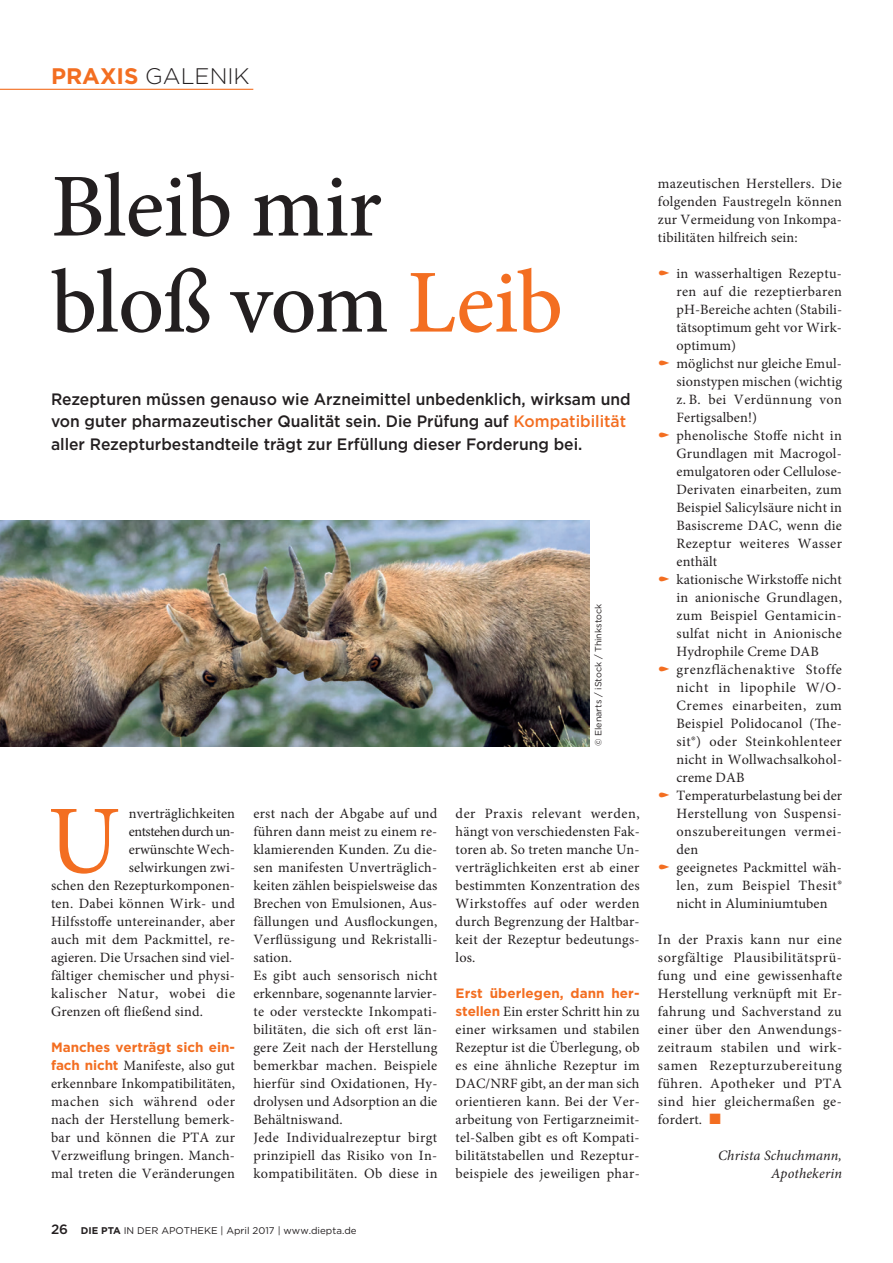
<style>
.page{position:relative;width:893px;height:1263px;background:#fff}
.page>*{position:absolute;margin:0;border:0;box-sizing:border-box;transform-origin:0 0}
.t1{font:97.2px "Minion Pro";color:#f36e21}
.t2{font:500 90px/96px "Minion Pro";letter-spacing:-.01em;color:#231f20}
.t3{font:300 22.5px "Gotham";color:#231f20}
.t4{font:500 16.5px/22.5px "Gotham";color:#231f20;scale:.95 1}
.t5{font:14.25px/18px "Minion Pro";letter-spacing:.02em;color:#231f20;text-align:justify}
.t6{font:italic 14.25px/18px "Minion Pro";letter-spacing:.01em;color:#231f20;text-align:right}
.t7{font:14.25px "Minion Pro";letter-spacing:.045em;color:#231f20}
.t8{font:14.25px "Minion Pro";letter-spacing:-.035em;color:#231f20}
.t9{font:14.25px "Minion Pro";letter-spacing:-.005em;color:#231f20}
.t10{font:700 13.5px "Gotham";color:#f36e21}
.t11{font:9.75px "Gotham";color:#231f20}
.t12{font:9px "Gotham";color:#231f20}
.s1{font-weight:700;color:#f36e21}
.s2{color:#f36e21}
.s3{font-family:"Gotham";font-weight:700;font-size:13.5px;color:#f36e21}
.s4{font-weight:500;font-size:13.5px}
.s5{font-weight:700}
</style>
<div class="page">
<hr style="left:0;top:89px;width:253px;height:1px;background:#f36e21">
<img style="left:0;top:521px;width:590px;height:225px">
<h3 class="t3" style="left:51px;top:62px;width:200px"><span class="s1">PRAXIS</span> GALENIK</h3>
<h2 class="t2" style="left:51px;top:159px;width:514px">Bleib mir bloß vom <span class="s2">Leib</span></h2>
<p class="t4" style="left:51px;top:387px;width:612px">Rezepturen müssen genauso wie Arzneimittel unbedenklich, wirksam und von guter pharmazeutischer Qualität sein. Die Prüfung auf <span class="s2">Kompatibilität </span>aller Rezepturbestandteile trägt zur Erfüllung dieser Forderung bei.</p>
<p class="t12" style="left:592px;top:746px;width:144px;rotate:-90deg">© Elenarts / iStock / Thinkstock</p>
<h1 class="t1" style="left:48px;top:776px;width:74px">U</h1>
<p class="t5" style="left:129px;top:805px;width:108px">nverträglichkeiten</p>
<p class="t8" style="left:129px;top:822px;width:108px">entstehen durch un-</p>
<p class="t9" style="left:129px;top:840px;width:108px">erwünschte Wech-</p>
<p class="t5" style="left:129px;top:859px;width:108px">selwirkungen zwi-</p>
<p class="t5" style="left:51px;top:877px;width:185px">schen den Rezepturkomponen-</p>
<p class="t5" style="left:51px;top:895px;width:186px">ten. Dabei können Wirk- und</p>
<p class="t5" style="left:51px;top:913px;width:186px">Hilfsstoffe untereinander, aber</p>
<p class="t5" style="left:51px;top:931px;width:186px">auch mit dem Packmittel, re-</p>
<p class="t5" style="left:51px;top:949px;width:185px">agieren. Die Ursachen sind viel-</p>
<p class="t5" style="left:51px;top:967px;width:185px">fältiger chemischer und physi-</p>
<p class="t7" style="left:51px;top:984px;width:186px">kalischer Natur, wobei die</p>
<p class="t5" style="left:51px;top:1003px;width:153px">Grenzen oft fließend sind.</p>
<p class="t10" style="left:51px;top:1038px;width:186px">Manches verträgt sich ein-</p>
<p class="t5" style="left:51px;top:1057px;width:186px"><span class="s3">fach nicht</span> Manifeste, also gut erkennbare Inkompatibilitäten, machen sich während oder nach der Herstellung bemerk&shy;bar und können die PTA zur Verzweiflung bringen. Manch&shy;mal treten die Veränderungen</p>
<p class="t5" style="left:253px;top:805px;width:186px;text-align:left">erst nach der Abgabe auf und führen dann meist zu einem re&shy;klamierenden Kunden. Zu die&shy;sen manifesten Unverträglich&shy;keiten zählen beispielsweise das<br>Brechen von Emulsionen, Aus&shy;fällungen und Ausflockungen,<br>Verflüssigung und Rekristalli&shy;sation.<br>Es gibt auch sensorisch nicht erkennbare, sogenannte larvier&shy;te oder versteckte Inkompati&shy;bilitäten, die sich oft erst län&shy;gere Zeit nach der Herstellung bemerkbar machen. Beispiele hierfür sind Oxidationen, Hy&shy;drolysen und Adsorption an die<br>Behältniswand.<br>Jede Individualrezeptur birgt prinzipiell das Risiko von In&shy;kompatibilitäten. Ob diese in</p>
<p class="t5" style="left:456px;top:805px;width:186px">der Praxis relevant werden, hängt von verschiedensten Fak&shy;toren ab. So treten manche Un&shy;verträglichkeiten erst ab einer bestimmten Konzentration des Wirkstoffes auf oder werden durch Begrenzung der Haltbar&shy;keit der Rezeptur bedeutungs&shy;los.</p>
<p class="t10" style="left:456px;top:984px;width:185px">Erst überlegen, dann her-</p>
<p class="t5" style="left:456px;top:1003px;width:186px"><span class="s3">stellen</span> Ein erster Schritt hin zu einer wirksamen und stabilen Rezeptur ist die Überlegung, ob es eine ähnliche Rezeptur im DAC/NRF gibt, an der man sich orientieren kann. Bei der Ver&shy;arbeitung von Fertigarzneimit&shy;tel-Salben gibt es oft Kompati&shy;bilitätstabellen und Rezeptur&shy;beispiele des jeweiligen phar-</p>
<p class="t11" style="left:51px;top:1224px;width:307px"><span class="s4">26</span> <span class="s5">DIE PTA</span> IN DER APOTHEKE | April 2017 | www.diepta.de</p>
<p class="t5" style="left:658px;top:175px;width:186px">mazeutischen Herstellers. Die folgenden Faustregeln können zur Vermeidung von Inkompa&shy;tibilitäten hilfreich sein:</p>
<p class="t5" style="left:676px;top:265px;width:167px;text-align:left">in wasserhaltigen Rezeptu&shy;ren auf die rezeptierbaren pH-Bereiche achten (Stabili&shy;tätsoptimum geht vor Wirk&shy;optimum)<br>möglichst nur gleiche Emul&shy;sionstypen mischen (wichtig z. B. bei Verdünnung von<br>Fertigsalben!)<br>phenolische Stoffe nicht in<br>Grundlagen mit Macrogol&shy;emulgatoren oder Cellulose-<br>Derivaten einarbeiten, zum<br>Beispiel Salicylsäure nicht in<br>Basiscreme DAC, wenn die<br>Rezeptur weiteres Wasser enthält<br>kationische Wirkstoffe nicht in anionische Grundlagen, zum Beispiel Gentamicin&shy;sulfat nicht in Anionische<br>Hydrophile Creme DAB grenzflächenaktive Stoffe nicht in lipophile W/O-<br>Cremes einarbeiten, zum<br>Beispiel Polidocanol (The&shy;sit®) oder Steinkohlenteer nicht in Wollwachsalkohol&shy;creme DAB<br>Temperaturbelastung bei der<br>Herstellung von Suspensi&shy;onszubereitungen vermei&shy;den<br>geeignetes Packmittel wäh&shy;len, zum Beispiel Thesit® nicht in Aluminiumtuben</p>
<p class="t5" style="left:658px;top:931px;width:186px">In der Praxis kann nur eine sorgfältige Plausibilitätsprü&shy;fung und eine gewissenhafte Herstellung verknüpft mit Er&shy;fahrung und Sachverstand zu einer über den Anwendungs&shy;zeitraum stabilen und wirk&shy;samen Rezepturzubereitung führen. Apotheker und PTA sind hier gleichermaßen ge&shy;fordert. <span class="s2">■</span></p>
<p class="t6" style="left:718px;top:1147px;width:125px">Christa Schuchmann,<br>Apothekerin</p>
</div>
